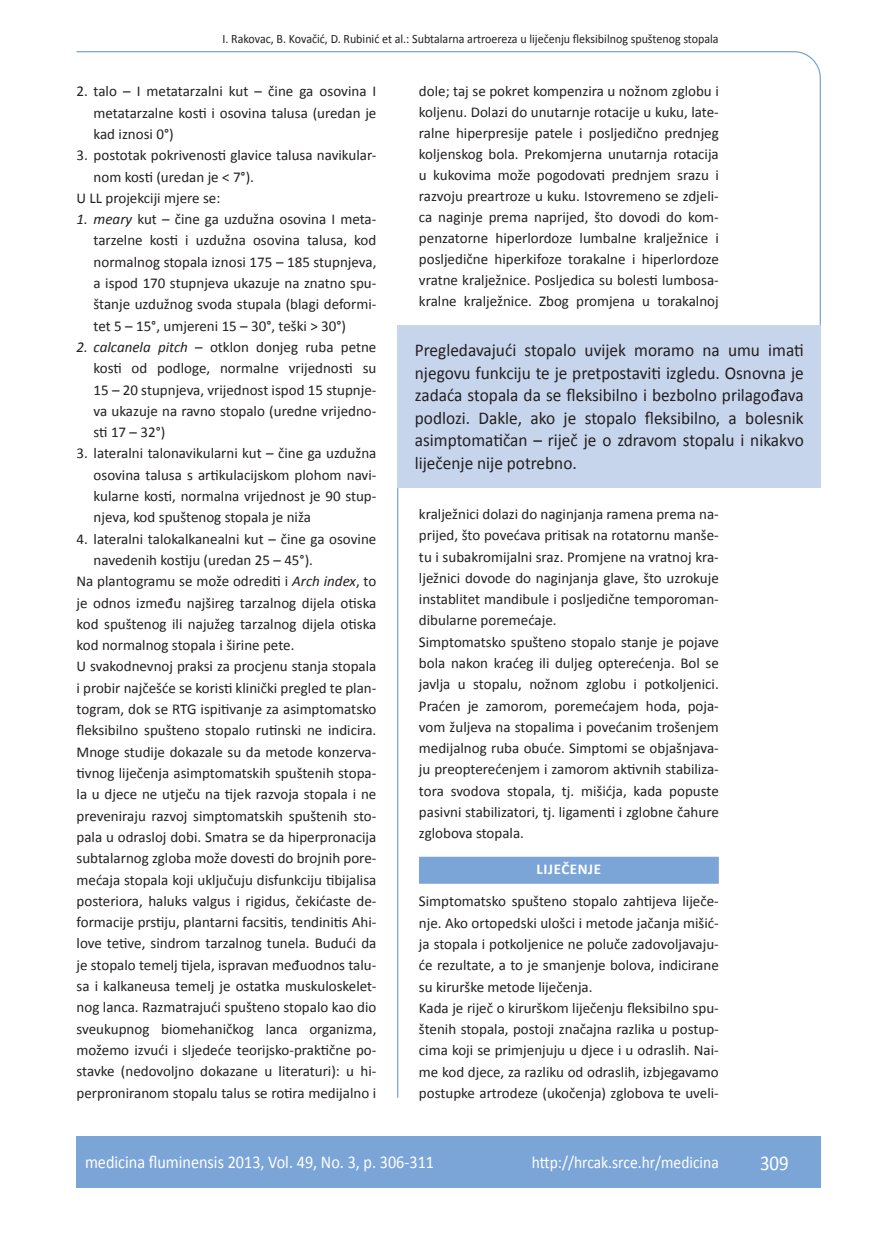
<style>
.page{position:relative;width:872px;height:1234px;background:#fff}
.page>*{position:absolute;margin:0;border:0;box-sizing:border-box;transform-origin:0 0}
.t1{font:21px "Calibri";color:#fff;scale:.9 1}
.t2{font:18px/22.5px "Calibri";color:#231f20;text-align:justify;scale:.96 1}
.t3{font:18px "Calibri";color:#fff;scale:.9 1}
.t4{font:17.25px "Calibri";color:#fff;scale:.9 1}
.t5{font:15px/21.3px "Calibri";color:#231f20;text-align:justify}
.t6{font:700 15px "Calibri";letter-spacing:.04em;color:#fff}
.t7{font:12.75px "Calibri";color:#231f20;scale:.94 1}
.s1{font-style:italic}
</style>
<div class="page">
<svg style="left:76px;top:51px;width:745px;height:275px"></svg>
<hr style="left:397px;top:488px;width:1px;height:609px;background:#7ca5d7">
<div style="left:77px;top:1135px;width:744px;height:51px;background:#7ca5d7"></div>
<div style="left:398px;top:325px;width:423px;height:163px;background:#c6d5ec"></div>
<div style="left:419px;top:856px;width:300px;height:27px;background:#7ca5d7"></div>
<p class="t7" style="left:222px;top:30px;width:529px">I. Rakovac, B. Kovačić, D. Rubinić et al.: Subtalarna artroereza u liječenju fleksibilnog spuštenog stopala</p>
<p class="t5" style="left:94px;top:80px;width:284px;text-indent:-17px">2. talo – I metatarzalni kut – čine ga osovina I metatarzalne kosti i osovina talusa (uredan je kad iznosi 0°)</p>
<p class="t5" style="left:77px;top:144px;width:301px">3. postotak pokrivenosti glavice talusa navikular-</p>
<p class="t5" style="left:94px;top:165px;width:162px">nom kosti (uredan je &lt; 7°).</p>
<p class="t5" style="left:77px;top:186px;width:145px">U LL projekciji mjere se:</p>
<p class="t5" style="left:94px;top:208px;width:284px;text-indent:-17px"><span class="s1">1. meary</span> kut – čine ga uzdužna osovina I meta&shy;tarzelne kosti i uzdužna osovina talusa, kod normalnog stopala iznosi 175 – 185 stupnjeva, a ispod 170 stupnjeva ukazuje na znatno spu&shy;štanje uzdužnog svoda stupala (blagi deformi&shy;tet 5 – 15°, umjereni 15 – 30°, teški &gt; 30°)</p>
<p class="t5" style="left:94px;top:335px;width:284px;text-indent:-17px"><span class="s1">2. calcanela pitch</span> – otklon donjeg ruba petne kosti od podloge, normalne vrijednosti su 15 – 20 stupnjeva, vrijednost ispod 15 stupnje&shy;va ukazuje na ravno stopalo (uredne vrijedno&shy;sti 17 – 32°)</p>
<p class="t5" style="left:94px;top:442px;width:284px;text-indent:-17px">3. lateralni talonavikularni kut – čine ga uzdužna osovina talusa s artikulacijskom plohom navi&shy;kularne kosti, normalna vrijednost je 90 stup&shy;njeva, kod spuštenog stopala je niža</p>
<p class="t5" style="left:77px;top:527px;width:301px">4. lateralni talokalkanealni kut – čine ga osovine</p>
<p class="t5" style="left:94px;top:548px;width:221px">navedenih kostiju (uredan 25 – 45°).</p>
<p class="t5" style="left:77px;top:570px;width:301px">Na plantogramu se može odrediti i <span class="s1">Arch index</span>, to</p>
<p class="t5" style="left:77px;top:591px;width:301px">je odnos između najšireg tarzalnog dijela otiska</p>
<p class="t5" style="left:77px;top:612px;width:301px">kod spuštenog ili najužeg tarzalnog dijela otiska</p>
<p class="t5" style="left:77px;top:633px;width:219px">kod normalnog stopala i širine pete.</p>
<p class="t5" style="left:77px;top:655px;width:301px">U svakodnevnoj praksi za procjenu stanja stopala</p>
<p class="t5" style="left:77px;top:676px;width:301px">i probir najčešće se koristi klinički pregled te plan-</p>
<p class="t5" style="left:77px;top:697px;width:301px">togram, dok se RTG ispitivanje za asimptomatsko</p>
<p class="t5" style="left:77px;top:719px;width:301px">fleksibilno spušteno stopalo rutinski ne indicira.</p>
<p class="t5" style="left:77px;top:740px;width:301px">Mnoge studije dokazale su da metode konzerva-</p>
<p class="t5" style="left:77px;top:761px;width:301px">tivnog liječenja asimptomatskih spuštenih stopa-</p>
<p class="t5" style="left:77px;top:782px;width:301px">la u djece ne utječu na tijek razvoja stopala i ne</p>
<p class="t5" style="left:77px;top:804px;width:301px">preveniraju razvoj simptomatskih spuštenih sto-</p>
<p class="t5" style="left:77px;top:825px;width:301px">pala u odrasloj dobi. Smatra se da hiperpronacija</p>
<p class="t5" style="left:77px;top:846px;width:301px">subtalarnog zgloba može dovesti do brojnih pore-</p>
<p class="t5" style="left:77px;top:867px;width:301px">mećaja stopala koji uključuju disfunkciju tibijalisa</p>
<p class="t5" style="left:77px;top:889px;width:301px">posteriora, haluks valgus i rigidus, čekićaste de-</p>
<p class="t5" style="left:77px;top:910px;width:301px">formacije prstiju, plantarni facsitis, tendinitis Ahi-</p>
<p class="t5" style="left:77px;top:931px;width:301px">love tetive, sindrom tarzalnog tunela. Budući da</p>
<p class="t5" style="left:77px;top:953px;width:301px">je stopalo temelj tijela, ispravan međuodnos talu-</p>
<p class="t5" style="left:77px;top:974px;width:301px">sa i kalkaneusa temelj je ostatka muskuloskelet-</p>
<p class="t5" style="left:77px;top:995px;width:301px">nog lanca. Razmatrajući spušteno stopalo kao dio</p>
<p class="t5" style="left:77px;top:1016px;width:301px">sveukupnog biomehaničkog lanca organizma,</p>
<p class="t5" style="left:77px;top:1038px;width:301px">možemo izvući i sljedeće teorijsko-praktične po-</p>
<p class="t5" style="left:77px;top:1059px;width:301px">stavke (nedovoljno dokazane u literaturi): u hi-</p>
<p class="t5" style="left:77px;top:1080px;width:301px">perproniranom stopalu talus se rotira medijalno i</p>
<p class="t5" style="left:419px;top:80px;width:301px">dole; taj se pokret kompenzira u nožnom zglobu i koljenu. Dolazi do unutarnje rotacije u kuku, late&shy;ralne hiperpresije patele i posljedično prednjeg koljenskog bola. Prekomjerna unutarnja rotacija u kukovima može pogodovati prednjem srazu i razvoju preartroze u kuku. Istovremeno se zdjeli&shy;ca naginje prema naprijed, što dovodi do kom&shy;penzatorne hiperlordoze lumbalne kralježnice i posljedične hiperkifoze torakalne i hiperlordoze vratne kralježnice. Posljedica su bolesti lumbosa&shy;kralne kralježnice. Zbog promjena u torakalnoj</p>
<p class="t2" style="left:415px;top:338px;width:406px">Pregledavajući stopalo uvijek moramo na umu imati njegovu funkciju te je pretpostaviti izgledu. Osnovna je zadaća stopala da se fleksibilno i bezbolno prilagođava podlozi. Dakle, ako je stopalo fleksibilno, a bolesnik asimptomatičan – riječ je o zdravom stopalu i nikakvo liječenje nije potrebno.</p>
<p class="t5" style="left:419px;top:502px;width:301px;text-align:left">kralježnici dolazi do naginjanja ramena prema na&shy;prijed, što povećava pritisak na rotatornu manše&shy;tu i subakromijalni sraz. Promjene na vratnoj kra&shy;lježnici dovode do naginjanja glave, što uzrokuje instablitet mandibule i posljedične temporoman&shy;dibularne poremećaje.<br>Simptomatsko spušteno stopalo stanje je pojave bola nakon kraćeg ili duljeg opterećenja. Bol se javlja u stopalu, nožnom zglobu i potkoljenici.<br>Praćen je zamorom, poremećajem hoda, poja&shy;vom žuljeva na stopalima i povećanim trošenjem medijalnog ruba obuće. Simptomi se objašnjava&shy;ju preopterećenjem i zamorom aktivnih stabiliza&shy;tora svodova stopala, tj. mišićja, kada popuste pasivni stabilizatori, tj. ligamenti i zglobne čahure zglobova stopala.</p>
<p class="t6" style="left:536px;top:859px;width:66px">LIJEČENJE</p>
<p class="t5" style="left:419px;top:889px;width:301px;text-align:left">Simptomatsko spušteno stopalo zahtijeva liječe&shy;nje. Ako ortopedski ulošci i metode jačanja mišić&shy;ja stopala i potkoljenice ne poluče zadovoljavaju&shy;će rezultate, a to je smanjenje bolova, indicirane su kirurške metode liječenja.<br>Kada je riječ o kirurškom liječenju fleksibilno spu&shy;štenih stopala, postoji značajna razlika u postup&shy;cima koji se primjenjuju u djece i u odraslih. Nai&shy;me kod djece, za razliku od odraslih, izbjegavamo postupke artrodeze (ukočenja) zglobova te uveli-</p>
<p class="t3" style="left:85px;top:1150px;width:389px">medicina fluminensis 2013, Vol. 49, No. 3, p. 306-311</p>
<p class="t4" style="left:532px;top:1151px;width:209px">http://hrcak.srce.hr/medicina</p>
<h1 class="t1" style="left:760px;top:1149px;width:33px">309</h1>
</div>
